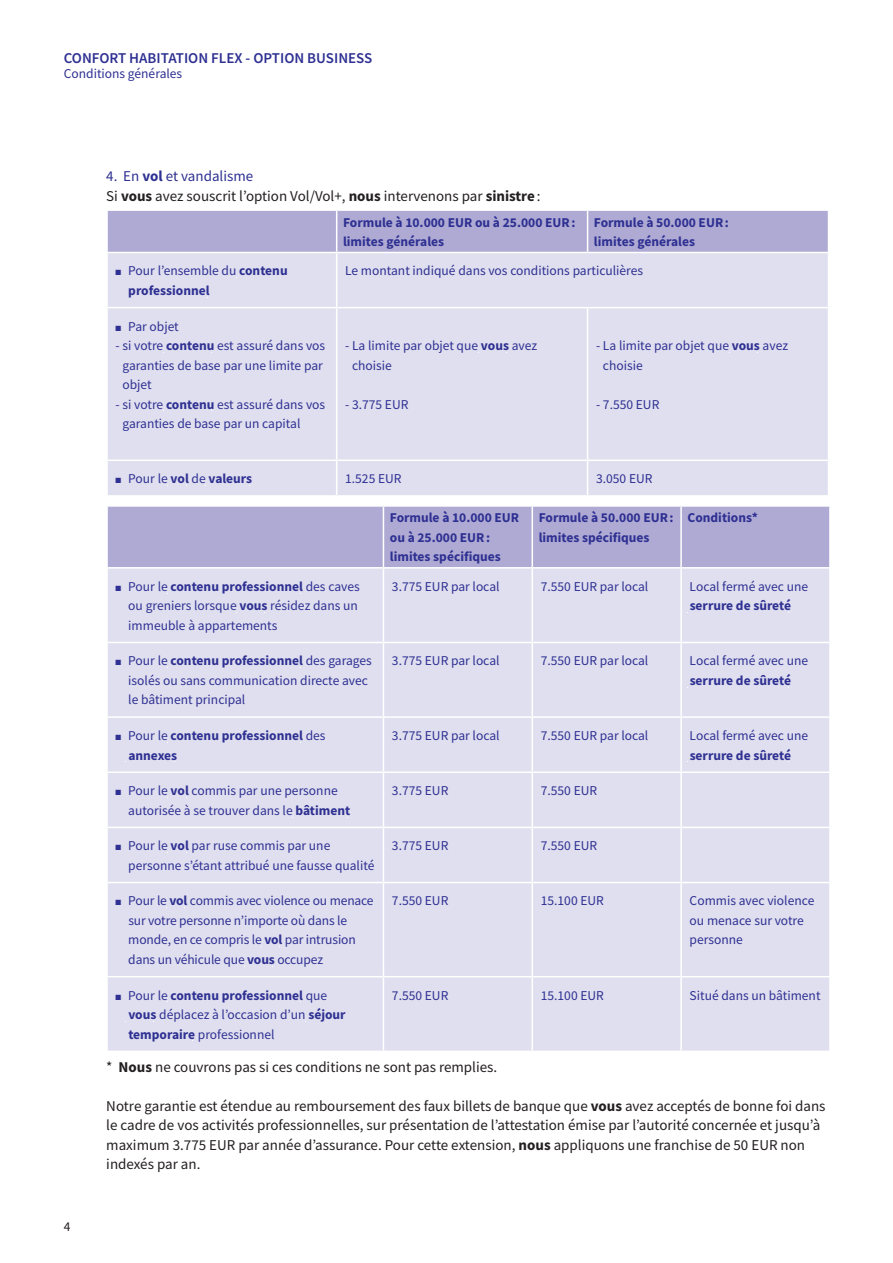
<style>
.page{position:relative;width:893px;height:1263px;background:#fff}
.page>*{position:absolute;margin:0;border:0;box-sizing:border-box;transform-origin:0 0}
.t1{font:15px/19.5px "Source Sans Pro";color:#231f20}
.t2{font:600 15px "Source Sans Pro";color:#2e3092}
.t3{font:13.5px/19.5px "Source Sans Pro";color:#2e3092}
.t4{font:700 13.5px/19.5px "Source Sans Pro";color:#2e3092}
.t5{font:13.5px "Source Sans Pro";color:#231f20}
.s1{color:#2e3092}
.s2{font-weight:700;color:#2e3092}
.s3{font-weight:700}
.s4{font-weight:400}
</style>
<div class="page">
<div style="left:108px;top:211px;width:720px;height:41px;background:#afaad3"></div>
<div style="left:108px;top:253px;width:720px;height:242px;background:#e0dfef"></div>
<hr style="left:336px;top:211px;width:1px;height:41px;background:#fff">
<hr style="left:587px;top:211px;width:1px;height:41px;background:#fff">
<hr style="left:336px;top:253px;width:1px;height:54px;background:#fff">
<hr style="left:106px;top:307px;width:231px;height:1px;background:#fff">
<hr style="left:337px;top:307px;width:251px;height:1px;background:#fff">
<hr style="left:336px;top:308px;width:1px;height:151px;background:#fff">
<hr style="left:588px;top:307px;width:241px;height:1px;background:#fff">
<hr style="left:587px;top:308px;width:1px;height:151px;background:#fff">
<hr style="left:106px;top:459px;width:231px;height:2px;background:#fff">
<hr style="left:337px;top:459px;width:251px;height:2px;background:#fff">
<hr style="left:336px;top:461px;width:1px;height:34px;background:#fff">
<hr style="left:588px;top:459px;width:241px;height:2px;background:#fff">
<hr style="left:587px;top:461px;width:1px;height:34px;background:#fff">
<div style="left:108px;top:507px;width:721px;height:60px;background:#afaad3"></div>
<div style="left:108px;top:569px;width:721px;height:481px;background:#e0dfef"></div>
<hr style="left:383px;top:507px;width:1px;height:60px;background:#fff">
<hr style="left:531px;top:507px;width:2px;height:60px;background:#fff">
<hr style="left:680px;top:507px;width:2px;height:60px;background:#fff">
<hr style="left:383px;top:569px;width:1px;height:73px;background:#fff">
<hr style="left:531px;top:569px;width:2px;height:73px;background:#fff">
<hr style="left:680px;top:569px;width:2px;height:73px;background:#fff">
<hr style="left:106px;top:642px;width:277px;height:1px;background:#fff">
<hr style="left:383px;top:642px;width:149px;height:1px;background:#fff">
<hr style="left:383px;top:643px;width:1px;height:73px;background:#fff">
<hr style="left:532px;top:642px;width:149px;height:1px;background:#fff">
<hr style="left:531px;top:643px;width:2px;height:73px;background:#fff">
<hr style="left:681px;top:642px;width:150px;height:1px;background:#fff">
<hr style="left:680px;top:643px;width:2px;height:73px;background:#fff">
<hr style="left:106px;top:716px;width:277px;height:2px;background:#fff">
<hr style="left:383px;top:716px;width:149px;height:2px;background:#fff">
<hr style="left:383px;top:718px;width:1px;height:53px;background:#fff">
<hr style="left:532px;top:716px;width:149px;height:2px;background:#fff">
<hr style="left:531px;top:718px;width:2px;height:53px;background:#fff">
<hr style="left:681px;top:716px;width:150px;height:2px;background:#fff">
<hr style="left:680px;top:718px;width:2px;height:53px;background:#fff">
<hr style="left:106px;top:771px;width:277px;height:2px;background:#fff">
<hr style="left:383px;top:771px;width:149px;height:2px;background:#fff">
<hr style="left:383px;top:773px;width:1px;height:54px;background:#fff">
<hr style="left:532px;top:771px;width:149px;height:2px;background:#fff">
<hr style="left:531px;top:773px;width:2px;height:54px;background:#fff">
<hr style="left:681px;top:771px;width:150px;height:2px;background:#fff">
<hr style="left:680px;top:773px;width:2px;height:54px;background:#fff">
<hr style="left:106px;top:827px;width:277px;height:1px;background:#fff">
<hr style="left:383px;top:827px;width:149px;height:1px;background:#fff">
<hr style="left:383px;top:828px;width:1px;height:54px;background:#fff">
<hr style="left:532px;top:827px;width:149px;height:1px;background:#fff">
<hr style="left:531px;top:828px;width:2px;height:54px;background:#fff">
<hr style="left:681px;top:827px;width:150px;height:1px;background:#fff">
<hr style="left:680px;top:828px;width:2px;height:54px;background:#fff">
<hr style="left:106px;top:882px;width:277px;height:1px;background:#fff">
<hr style="left:383px;top:882px;width:149px;height:1px;background:#fff">
<hr style="left:383px;top:883px;width:1px;height:93px;background:#fff">
<hr style="left:532px;top:882px;width:149px;height:1px;background:#fff">
<hr style="left:531px;top:883px;width:2px;height:93px;background:#fff">
<hr style="left:681px;top:882px;width:150px;height:1px;background:#fff">
<hr style="left:680px;top:883px;width:2px;height:93px;background:#fff">
<hr style="left:106px;top:976px;width:277px;height:1px;background:#fff">
<hr style="left:383px;top:976px;width:149px;height:1px;background:#fff">
<hr style="left:383px;top:977px;width:1px;height:73px;background:#fff">
<hr style="left:532px;top:976px;width:149px;height:1px;background:#fff">
<hr style="left:531px;top:977px;width:2px;height:73px;background:#fff">
<hr style="left:681px;top:976px;width:150px;height:1px;background:#fff">
<hr style="left:680px;top:977px;width:2px;height:73px;background:#fff">
<p class="t2" style="left:64px;top:49px;width:310px">CONFORT HABITATION FLEX - OPTION BUSINESS</p>
<p class="t3" style="left:64px;top:64px;width:120px">Conditions générales</p>
<p class="t1" style="left:106px;top:167px;width:436px"><span class="s1">4. En</span> <span class="s2">vol</span> <span class="s1">et vandalisme<br></span>Si <span class="s3">vous</span> avez souscrit l’option Vol/Vol+, <span class="s3">nous</span> intervenons par <span class="s3">sinistre</span> :</p>
<p class="t4" style="left:343px;top:212px;width:234px">Formule à 10.000 EUR ou à 25.000 EUR : limites générales</p>
<p class="t4" style="left:594px;top:212px;width:137px">Formule à 50.000 EUR : limites générales</p>
<p class="t4" style="left:128px;top:261px;width:161px;text-indent:-13px">■ <span class="s4">Pour l’ensemble du</span> contenu professionnel</p>
<p class="t3" style="left:345px;top:261px;width:299px">Le montant indiqué dans vos conditions particulières</p>
<p class="t3" style="left:116px;top:316px;width:65px">■ Par objet</p>
<p class="t3" style="left:122px;top:336px;width:204px;text-indent:-7px">- si votre <span class="s3">contenu</span> est assuré dans vos garanties de base par une limite par objet</p>
<p class="t3" style="left:122px;top:394px;width:204px;text-indent:-7px">- si votre <span class="s3">contenu</span> est assuré dans vos garanties de base par un capital</p>
<p class="t3" style="left:352px;top:336px;width:187px;text-indent:-7px">- La limite par objet que <span class="s3">vous</span> avez choisie</p>
<p class="t3" style="left:345px;top:394px;width:65px">- 3.775 EUR</p>
<p class="t3" style="left:603px;top:336px;width:187px;text-indent:-7px">- La limite par objet que <span class="s3">vous</span> avez choisie</p>
<p class="t3" style="left:596px;top:394px;width:65px">- 7.550 EUR</p>
<p class="t4" style="left:116px;top:469px;width:138px">■ <span class="s4">Pour le</span> vol <span class="s4">de</span> valeurs</p>
<p class="t3" style="left:345px;top:469px;width:58px">1.525 EUR</p>
<p class="t3" style="left:596px;top:469px;width:58px">3.050 EUR</p>
<p class="t4" style="left:390px;top:508px;width:131px">Formule à 10.000 EUR ou à 25.000 EUR : limites spécifiques</p>
<p class="t4" style="left:539px;top:508px;width:137px">Formule à 50.000 EUR : limites spécifiques</p>
<p class="t4" style="left:687px;top:508px;width:72px">Conditions*</p>
<p class="t3" style="left:128px;top:576px;width:233px;text-indent:-13px">■ Pour le <span class="s3">contenu professionnel</span> des caves ou greniers lorsque <span class="s3">vous</span> résidez dans un immeuble à appartements</p>
<p class="t3" style="left:392px;top:576px;width:109px">3.775 EUR par local</p>
<p class="t3" style="left:541px;top:576px;width:109px">7.550 EUR par local</p>
<p class="t3" style="left:690px;top:576px;width:120px">Local fermé avec une</p>
<p class="t4" style="left:690px;top:596px;width:103px">serrure de sûreté</p>
<p class="t3" style="left:128px;top:651px;width:245px;text-indent:-13px">■ Pour le <span class="s3">contenu professionnel</span> des garages isolés ou sans communication directe avec le bâtiment principal</p>
<p class="t3" style="left:392px;top:651px;width:109px">3.775 EUR par local</p>
<p class="t3" style="left:541px;top:651px;width:109px">7.550 EUR par local</p>
<p class="t3" style="left:690px;top:651px;width:120px">Local fermé avec une</p>
<p class="t4" style="left:690px;top:670px;width:103px">serrure de sûreté</p>
<p class="t4" style="left:128px;top:725px;width:199px;text-indent:-13px">■ <span class="s4">Pour le</span> contenu professionnel <span class="s4">des </span>annexes</p>
<p class="t3" style="left:392px;top:726px;width:109px">3.775 EUR par local</p>
<p class="t3" style="left:541px;top:726px;width:109px">7.550 EUR par local</p>
<p class="t3" style="left:690px;top:726px;width:120px">Local fermé avec une</p>
<p class="t4" style="left:690px;top:745px;width:103px">serrure de sûreté</p>
<p class="t5" style="left:64px;top:1218px;width:8px">4</p>
<p class="t3" style="left:128px;top:781px;width:223px;text-indent:-13px">■ Pour le <span class="s3">vol</span> commis par une personne autorisée à se trouver dans le <span class="s3">bâtiment</span></p>
<p class="t3" style="left:392px;top:781px;width:58px">3.775 EUR</p>
<p class="t3" style="left:541px;top:781px;width:58px">7.550 EUR</p>
<p class="t3" style="left:128px;top:836px;width:248px;text-indent:-13px">■ Pour le <span class="s3">vol</span> par ruse commis par une personne s’étant attribué une fausse qualité</p>
<p class="t3" style="left:392px;top:836px;width:58px">3.775 EUR</p>
<p class="t3" style="left:541px;top:836px;width:58px">7.550 EUR</p>
<p class="t3" style="left:128px;top:891px;width:247px;text-indent:-13px">■ Pour le <span class="s3">vol</span> commis avec violence ou menace sur votre personne n’importe où dans le monde, en ce compris le <span class="s3">vol</span> par intrusion dans un véhicule que <span class="s3">vous</span> occupez</p>
<p class="t3" style="left:392px;top:891px;width:58px">7.550 EUR</p>
<p class="t3" style="left:541px;top:891px;width:65px">15.100 EUR</p>
<p class="t3" style="left:690px;top:891px;width:126px">Commis avec violence ou menace sur votre personne</p>
<p class="t3" style="left:128px;top:985px;width:219px;text-indent:-13px">■ Pour le <span class="s3">contenu professionnel</span> que <span class="s3">vous</span> déplacez à l’occasion d’un <span class="s3">séjour temporaire</span> professionnel</p>
<p class="t3" style="left:392px;top:985px;width:58px">7.550 EUR</p>
<p class="t3" style="left:541px;top:985px;width:65px">15.100 EUR</p>
<p class="t3" style="left:690px;top:985px;width:132px">Situé dans un bâtiment</p>
<p class="t1" style="left:106px;top:1057px;width:392px">* <span class="s3">Nous</span> ne couvrons pas si ces conditions ne sont pas remplies.</p>
<p class="t1" style="left:106px;top:1096px;width:721px">Notre garantie est étendue au remboursement des faux billets de banque que <span class="s3">vous</span> avez acceptés de bonne foi dans le cadre de vos activités professionnelles, sur présentation de l’attestation émise par l’autorité concernée et jusqu’à maximum 3.775 EUR par année d’assurance. Pour cette extension, <span class="s3">nous</span> appliquons une franchise de 50 EUR non indexés par an.</p>
</div>
